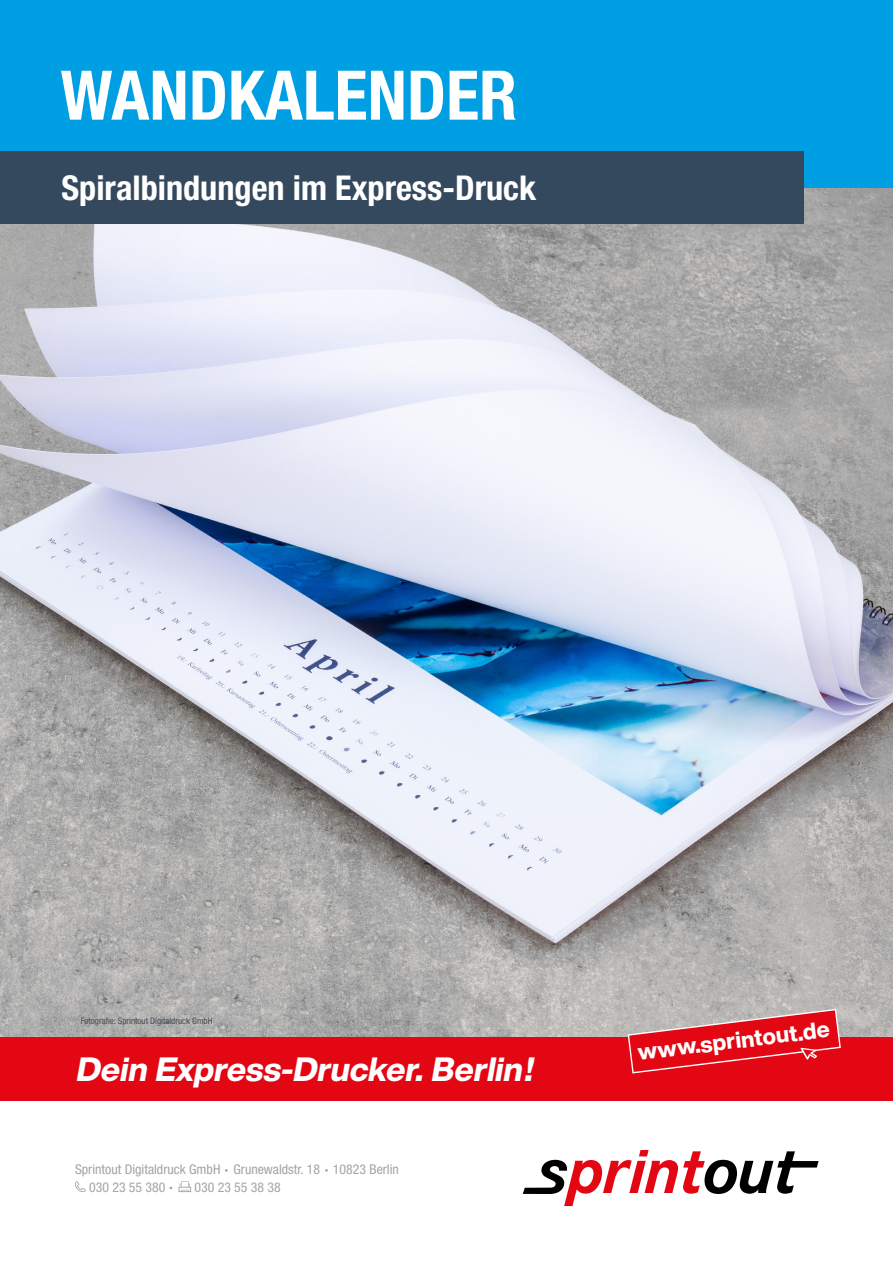
<style>
.page{position:relative;width:893px;height:1263px;background:#fff}
.page>*{position:absolute;margin:0;border:0;box-sizing:border-box;transform-origin:0 0}
.t1{font:700 condensed 68.55px "Helvetica Neue LT Std";color:#fff}
.t2{font:700 condensed 34.2px "Helvetica Neue LT Std";color:#fff}
.t3{font:italic 800 33.15px "Helvetica Now Display";color:#fff}
.t4{font:800 22.65px "Helvetica Now Display";color:#fff}
.t5{font:condensed 13.5px/18.5px "Helvetica Neue LT Std";color:#a0a5a8}
.t6{font:condensed 9px "Helvetica Neue LT Std";color:#464a50}
</style>
<div class="page">
<img style="left:0;top:188px;width:893px;height:848px">
<div style="left:0;top:0;width:893px;height:188px;background:#009fe3"></div>
<div style="left:0;top:151px;width:804px;height:73px;background:#34495e"></div>
<div style="left:0;top:1036px;width:893px;height:64px;background:#e30613"></div>
<svg style="left:523px;top:1150px;width:296px;height:56px"></svg>
<svg style="left:75px;top:1181px;width:11px;height:11px"></svg>
<svg style="left:178px;top:1181px;width:13px;height:11px"></svg>
<svg style="left:627px;top:1008px;width:215px;height:66px"></svg>
<h1 class="t1" style="left:61px;top:54px;width:458px">WANDKALENDER</h1>
<h2 class="t2" style="left:62px;top:167px;width:476px">Spiralbindungen im Express-Druck</h2>
<p class="t6" style="left:81px;top:1016px;width:133px">Fotografie: Sprintout Digitaldruck GmbH</p>
<h3 class="t3" style="left:75px;top:1046px;width:467px">Dein Express-Drucker.Berlin!</h3>
<p class="t5" style="left:89px;top:1159px;width:311px;text-indent:-14px">Sprintout Digitaldruck GmbH Grunewaldstr. 18 10823 Berlin<br>030 23 55 380</p>
<p class="t5" style="left:194px;top:1178px;width:88px">030 23 55 38 38</p>
<h3 class="t4" style="left:636px;top:1037px;width:195px;rotate:-7deg">www.sprintout.de</h3>
</div>
